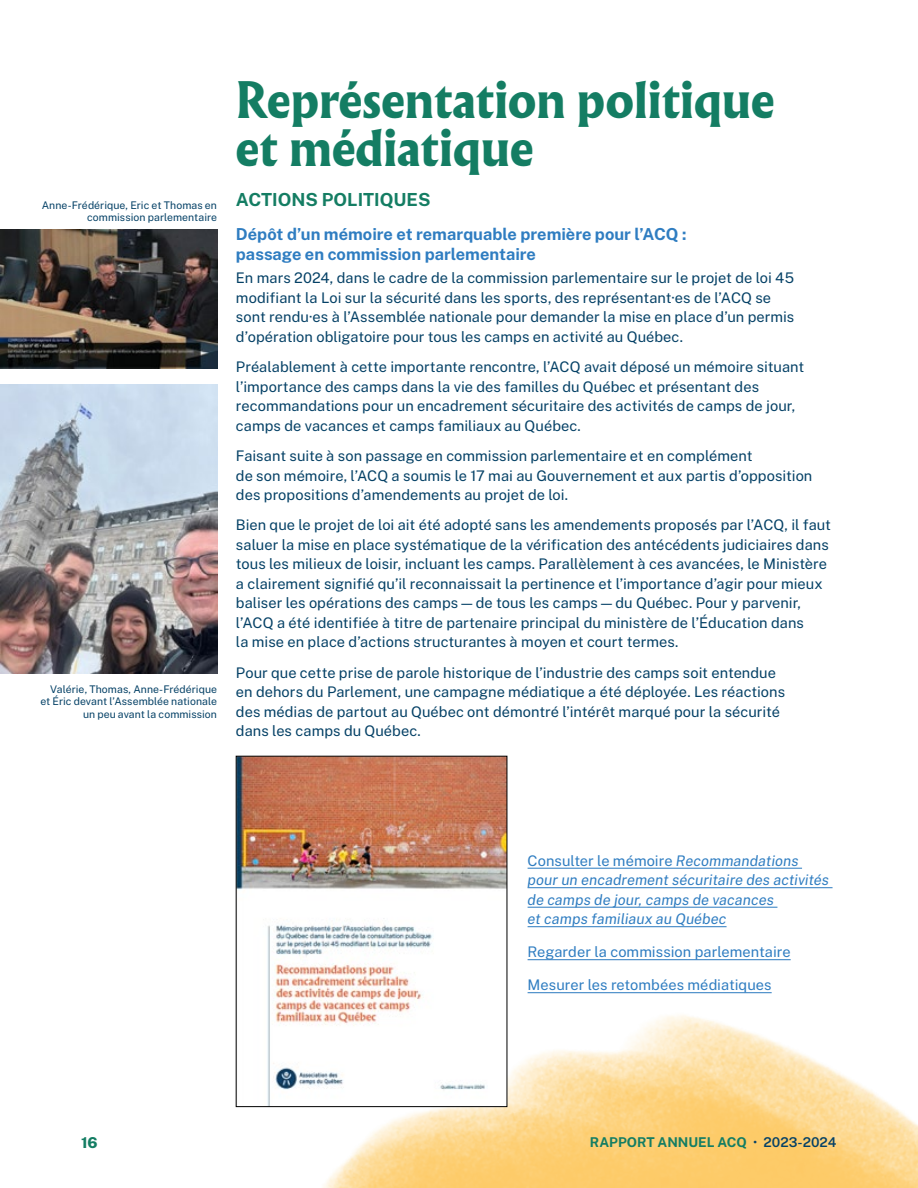
<style>
.page{position:relative;width:918px;height:1188px;background:#fff}
.page>*{position:absolute;margin:0;border:0;box-sizing:border-box;transform-origin:0 0}
.t1{font:900 45px/48px "Albertus Nova";color:#147d63}
.t2{font:700 18px "Public Sans";color:#147d63}
.t3{font:700 16.5px/19.5px "Public Sans";color:#2f7dc1}
.t4{font:800 15px "Public Sans";color:#147d63}
.TXT___courant{font:14.7px/19.5px "Public Sans";color:#054166}
.TXT___Courant___Liste_puces{font:italic 14.7px/19.5px "Public Sans";color:#2f7dc1}
.TXT___Courant___Liste_puces-2{font:14.7px "Public Sans";color:#2f7dc1}
.t5{font:700 13.5px "Public Sans";color:#147d63}
.TXT___Note_et_bas_de_page{font:10.5px/12.6px "Public Sans";letter-spacing:.005em;color:#054166;text-align:right}
.s1{font-style:normal}
.s2{font-weight:400;color:#054166}
.s3{font-weight:600;color:#054166}
</style>
<div class="page">
<img style="left:235px;top:945px;width:683px;height:243px">
<hr style="left:528px;top:868px;width:274px;height:1px;background:#2f7dc1">
<hr style="left:528px;top:887px;width:305px;height:1px;background:#2f7dc1">
<hr style="left:528px;top:907px;width:249px;height:1px;background:#2f7dc1">
<hr style="left:528px;top:926px;width:199px;height:1px;background:#2f7dc1">
<hr style="left:528px;top:959px;width:263px;height:1px;background:#2f7dc1">
<hr style="left:528px;top:992px;width:244px;height:1px;background:#2f7dc1">
<img style="left:0;top:384px;width:217px;height:290px">
<img style="left:0;top:230px;width:217px;height:138px">
<img style="left:238px;top:758px;width:267px;height:347px">
<div style="left:236px;top:756px;width:271px;height:351px;border:1px solid #000"></div>
<p class="TXT___Note_et_bas_de_page" style="left:42px;top:198px;width:177px">Anne-Frédérique, Eric et Thomas en commission parlementaire</p>
<p class="TXT___Note_et_bas_de_page" style="left:40px;top:682px;width:178px">Valérie, Thomas, Anne-Frédérique et Éric devant l’Assemblée nationale un peu avant la commission</p>
<h1 class="t1" style="left:236px;top:77px;width:540px">Représentation politique et médiatique</h1>
<h2 class="t2" style="left:236px;top:187px;width:196px">ACTIONS POLITIQUES</h2>
<h3 class="t3" style="left:236px;top:224px;width:452px">Dépôt d’un mémoire et remarquable première pour l’ACQ : passage en commission parlementaire</h3>
<p class="TXT___courant" style="left:236px;top:268px;width:560px">En mars 2024, dans le cadre de la commission parlementaire sur le projet de loi 45 modifiant la Loi sur la sécurité dans les sports, des représentant·es de l’ACQ se sont rendu·es à l’Assemblée nationale pour demander la mise en place d’un permis d’opération obligatoire pour tous les camps en activité au Québec.</p>
<p class="TXT___courant" style="left:236px;top:356px;width:570px">Préalablement à cette importante rencontre, l’ACQ avait déposé un mémoire situant l’importance des camps dans la vie des familles du Québec et présentant des recommandations pour un encadrement sécuritaire des activités de camps de jour, camps de vacances et camps familiaux au Québec.</p>
<p class="TXT___courant" style="left:236px;top:445px;width:578px">Faisant suite à son passage en commission parlementaire et en complément<br>de son mémoire, l’ACQ a soumis le 17 mai au Gouvernement et aux partis d’opposition des propositions d’amendements au projet de loi.</p>
<p class="TXT___courant" style="left:236px;top:514px;width:597px">Bien que le projet de loi ait été adopté sans les amendements proposés par l’ACQ, il faut saluer la mise en place systématique de la vérification des antécédents judiciaires dans tous les milieux de loisir, incluant les camps. Parallèlement à ces avancées, le Ministère a clairement signifié qu’il reconnaissait la pertinence et l’importance d’agir pour mieux baliser les opérations des camps — de tous les camps — du Québec. Pour y parvenir, l’ACQ a été identifiée à titre de partenaire principal du ministère de l’Éducation dans<br>la mise en place d’actions structurantes à moyen et court termes.</p>
<p class="TXT___courant" style="left:236px;top:662px;width:551px">Pour que cette prise de parole historique de l’industrie des camps soit entendue en dehors du Parlement, une campagne médiatique a été déployée. Les réactions des médias de partout au Québec ont démontré l’intérêt marqué pour la sécurité dans les camps du Québec.</p>
<p class="TXT___Courant___Liste_puces" style="left:528px;top:850px;width:303px"><span class="s1">Consulter le mémoire</span> Recommandations pour un encadrement sécuritaire des activités de camps de jour, camps de vacances<br>et camps familiaux au Québec</p>
<p class="TXT___Courant___Liste_puces-2" style="left:528px;top:941px;width:265px">Regarder la commission parlementaire</p>
<p class="TXT___Courant___Liste_puces-2" style="left:528px;top:974px;width:246px">Mesurer les retombées médiatiques</p>
<p class="t4" style="left:81px;top:1132px;width:18px">16</p>
<p class="t5" style="left:590px;top:1132px;width:248px">RAPPORT ANNUEL ACQ <span class="s2">•</span> <span class="s3">2023-2024</span></p>
</div>
